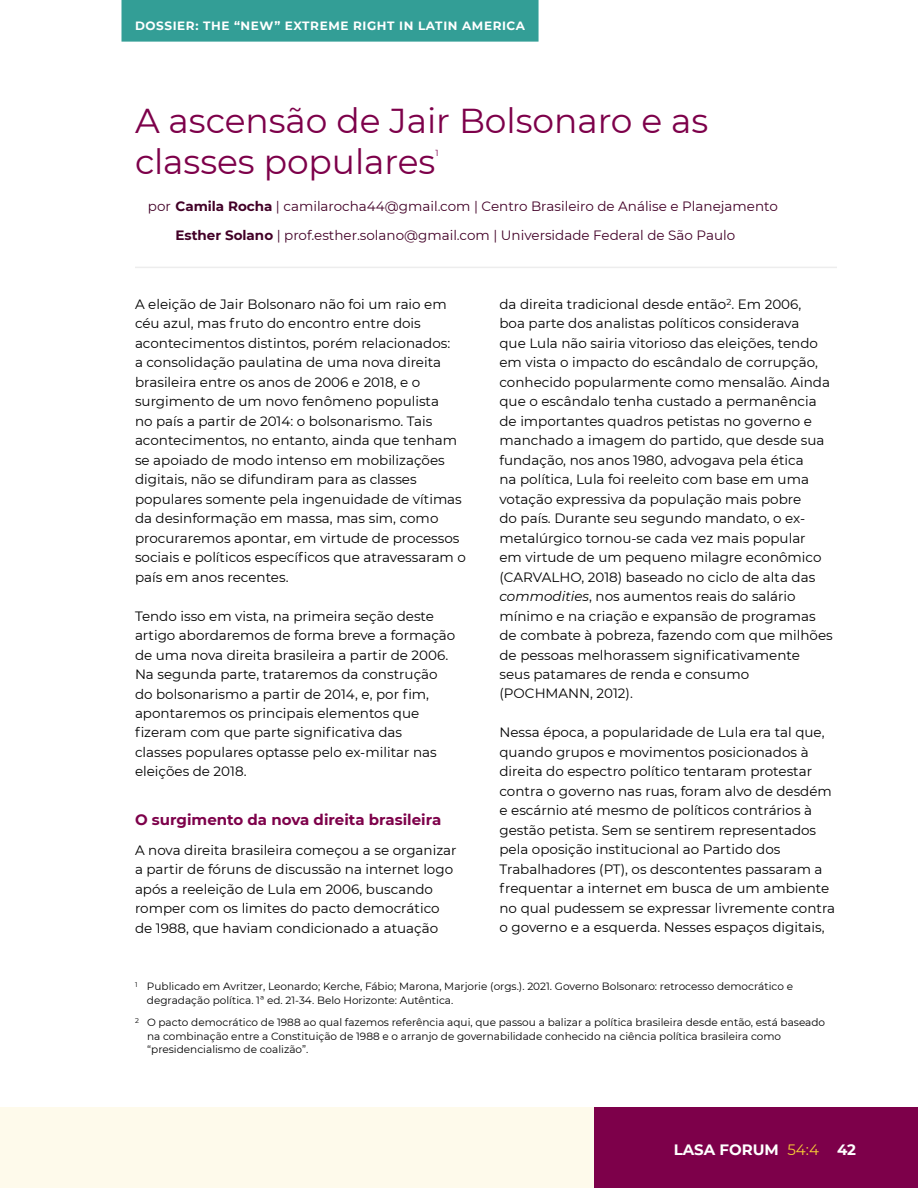
<style>
.page{position:relative;width:918px;height:1188px;background:#fff}
.page>*{position:absolute;margin:0;border:0;box-sizing:border-box;transform-origin:0 0}
.t1{font:34.5px/40.5px "Montserrat";color:#7d004a}
.t2{font:700 15px "Montserrat";color:#7d004a}
.t3{font:700 15px "Montserrat";color:#fff}
.t4{font:13.5px/19.5px "Montserrat";color:#000}
.t5{font:13.5px/28.5px "Montserrat";color:#420027}
.t6{font:700 12px "Montserrat";letter-spacing:.05em;color:#fff}
.t7{font:10.5px/13.5px "Montserrat";color:#000}
.t8{font:8.7px "Montserrat";color:#7d004a}
.s1{font-weight:700}
.s2{font-style:italic}
.s3{font-weight:400;color:#f7cd36}
</style>
<div class="page">
<div style="left:0;top:1107px;width:594px;height:81px;background:#fefaeb"></div>
<div style="left:594px;top:1107px;width:324px;height:81px;background:#7d004a"></div>
<div style="left:122px;top:0;width:417px;height:42px;background:#339e96"></div>
<hr style="left:135px;top:267px;width:702px;height:1px;background:#ededed">
<p class="t6" style="left:135px;top:17px;width:392px">DOSSIER: THE “NEW” EXTREME RIGHT IN LATIN AMERICA</p>
<h1 class="t1" style="left:135px;top:99px;width:575px">A ascensão de Jair Bolsonaro e as classes populares</h1>
<p class="t8" style="left:435px;top:147px;width:5px">1</p>
<p class="t5" style="left:176px;top:192px;width:604px;text-indent:-28px">por <span class="s1">Camila Rocha</span> | camilarocha44@gmail.com | Centro Brasileiro de Análise e Planejamento<br><span class="s1">Esther Solano</span> | prof.esther.solano@gmail.com | Universidade Federal de São Paulo</p>
<p class="t4" style="left:135px;top:294px;width:332px">A eleição de Jair Bolsonaro não foi um raio em céu azul, mas fruto do encontro entre dois acontecimentos distintos, porém relacionados:<br>a consolidação paulatina de uma nova direita brasileira entre os anos de 2006 e 2018, e o surgimento de um novo fenômeno populista<br>no país a partir de 2014: o bolsonarismo. Tais acontecimentos, no entanto, ainda que tenham se apoiado de modo intenso em mobilizações digitais, não se difundiram para as classes populares somente pela ingenuidade de vítimas da desinformação em massa, mas sim, como procuraremos apontar, em virtude de processos sociais e políticos específicos que atravessaram o país em anos recentes.</p>
<p class="t4" style="left:135px;top:606px;width:322px">Tendo isso em vista, na primeira seção deste artigo abordaremos de forma breve a formação de uma nova direita brasileira a partir de 2006.<br>Na segunda parte, trataremos da construção do bolsonarismo a partir de 2014, e, por fim, apontaremos os principais elementos que fizeram com que parte significativa das<br>classes populares optasse pelo ex-militar nas eleições de 2018.</p>
<p class="t2" style="left:135px;top:809px;width:308px">O surgimento da nova direita brasileira</p>
<p class="t4" style="left:135px;top:840px;width:323px">A nova direita brasileira começou a se organizar a partir de fóruns de discussão na internet logo após a reeleição de Lula em 2006, buscando romper com os limites do pacto democrático de 1988, que haviam condicionado a atuação</p>
<p class="t4" style="left:499px;top:294px;width:335px">da direita tradicional desde então<sup>2</sup>. Em 2006,<br>boa parte dos analistas políticos considerava<br>que Lula não sairia vitorioso das eleições, tendo em vista o impacto do escândalo de corrupção, conhecido popularmente como mensalão. Ainda que o escândalo tenha custado a permanência de importantes quadros petistas no governo e manchado a imagem do partido, que desde sua fundação, nos anos 1980, advogava pela ética<br>na política, Lula foi reeleito com base em uma votação expressiva da população mais pobre<br>do país. Durante seu segundo mandato, o ex&shy;metalúrgico tornou-se cada vez mais popular<br>em virtude de um pequeno milagre econômico (CARVALHO, 2018) baseado no ciclo de alta das <span class="s2">commodities</span>, nos aumentos reais do salário mínimo e na criação e expansão de programas de combate à pobreza, fazendo com que milhões de pessoas melhorassem significativamente seus patamares de renda e consumo (POCHMANN, 2012).</p>
<p class="t4" style="left:499px;top:722px;width:337px">Nessa época, a popularidade de Lula era tal que, quando grupos e movimentos posicionados à direita do espectro político tentaram protestar contra o governo nas ruas, foram alvo de desdém e escárnio até mesmo de políticos contrários à gestão petista. Sem se sentirem representados pela oposição institucional ao Partido dos Trabalhadores (PT), os descontentes passaram a frequentar a internet em busca de um ambiente no qual pudessem se expressar livremente contra o governo e a esquerda. Nesses espaços digitais,</p>
<p class="t7" style="left:147px;top:979px;width:648px;text-indent:-12px"><sup>1</sup> Publicado em Avritzer, Leonardo; Kerche, Fábio; Marona, Marjorie (orgs.). 2021. Governo Bolsonaro: retrocesso democrático e degradação política. 1ª ed. 21-34. Belo Horizonte: Autêntica.</p>
<p class="t7" style="left:147px;top:1015px;width:680px;text-indent:-12px"><sup>2</sup> O pacto democrático de 1988 ao qual fazemos referência aqui, que passou a balizar a política brasileira desde então, está baseado na combinação entre a Constituição de 1988 e o arranjo de governabilidade conhecido na ciência política brasileira como “presidencialismo de coalizão”.</p>
<p class="t3" style="left:674px;top:1139px;width:184px">LASA FORUM <span class="s3">54:4</span> 42</p>
</div>
